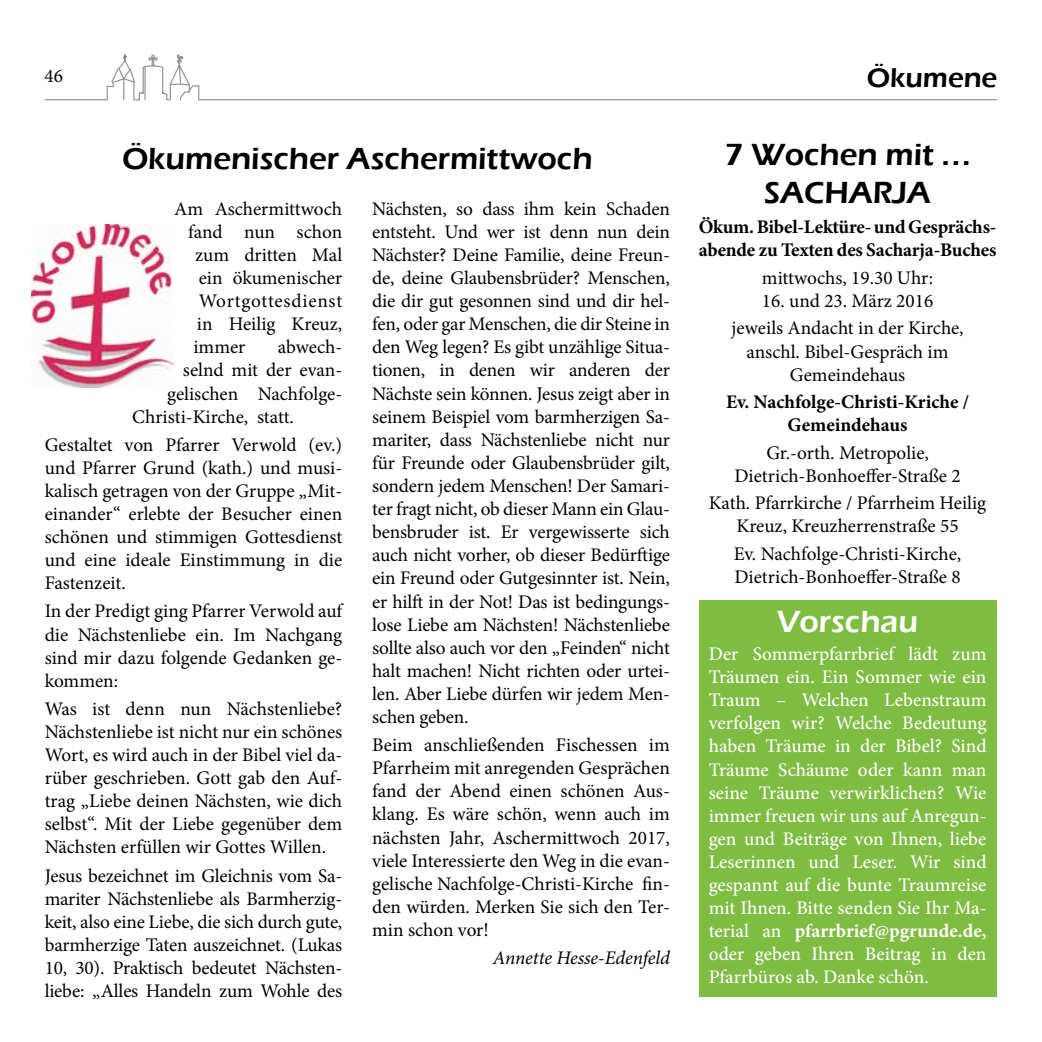
<style>
.page{position:relative;width:1042px;height:1042px;background:#fff}
.page>*{position:absolute;margin:0;border:0;box-sizing:border-box;transform-origin:0 0}
.t1{font:600 31.5px/37.8px "Eras ITC";color:#000;text-align:center}
.t2{font:600 31.5px "Eras ITC";color:#fff}
.t3{font:600 28px "Eras ITC";color:#000}
.t4{font:19.25px/23.1px "Minion Pro";color:#000;text-align:justify}
.t5{font:500 19.25px/23.1px "Minion Pro";color:#fff;text-align:justify}
.t6{font:700 19.25px/23.1px "Minion Pro";letter-spacing:-.01em;color:#000}
.t7{font:italic 19.25px "Minion Pro";letter-spacing:-.01em;color:#000}
.t8{font:19.25px "Minion Pro";letter-spacing:.035em;color:#000}
.s1{font-weight:700}
</style>
<div class="page">
<svg style="left:45px;top:55px;width:952px;height:45px"></svg>
<img style="left:31px;top:224px;width:143px;height:164px">
<div style="left:699px;top:600px;width:297px;height:397px;background:#7ebc42"></div>
<p class="t4" style="left:45px;top:64px;width:20px">46</p>
<h2 class="t3" style="left:867px;top:62px;width:132px">Ökumene</h2>
<h1 class="t1" style="left:122px;top:140px;width:472px">Ökumenischer Aschermittwoch</h1>
<p class="t4" style="left:174px;top:197px;width:169px">Am Aschermittwoch</p>
<p class="t4" style="left:188px;top:220px;width:155px">fand nun schon</p>
<p class="t4" style="left:195px;top:243px;width:148px">zum dritten Mal</p>
<p class="t4" style="left:199px;top:266px;width:145px">ein ökumenischer</p>
<p class="t8" style="left:199px;top:288px;width:145px">Wortgottesdienst</p>
<p class="t4" style="left:197px;top:313px;width:147px">in Heilig Kreuz,</p>
<p class="t4" style="left:193px;top:336px;width:53px">immer</p>
<p class="t4" style="left:278px;top:336px;width:66px">abwech-</p>
<p class="t4" style="left:183px;top:359px;width:161px">selnd mit der evan-</p>
<p class="t4" style="left:167px;top:382px;width:176px">gelischen Nachfolge-</p>
<p class="t4" style="left:132px;top:405px;width:163px">Christi-Kirche, statt.</p>
<p class="t4" style="left:45px;top:433px;width:299px">Gestaltet von Pfarrer Verwold (ev.) und Pfarrer Grund (kath.) und musi&shy;kalisch getragen von der Gruppe „Mit&shy;einander“ erlebte der Besucher einen schönen und stimmigen Gottesdienst und eine ideale Einstimmung in die Fastenzeit.</p>
<p class="t4" style="left:45px;top:600px;width:299px">In der Predigt ging Pfarrer Verwold auf die Nächstenliebe ein. Im Nachgang sind mir dazu folgende Gedanken ge&shy;kommen:</p>
<p class="t4" style="left:45px;top:697px;width:299px">Was ist denn nun Nächstenliebe?<br>Nächstenliebe ist nicht nur ein schönes Wort, es wird auch in der Bibel viel da&shy;rüber geschrieben. Gott gab den Auf&shy;trag „Liebe deinen Nächsten, wie dich selbst“. Mit der Liebe gegenüber dem Nächsten erfüllen wir Gottes Willen.</p>
<p class="t4" style="left:45px;top:864px;width:299px">Jesus bezeichnet im Gleichnis vom Sa&shy;mariter Nächstenliebe als Barmherzig&shy;keit, also eine Liebe, die sich durch gute, barmherzige Taten auszeichnet. (Lukas 10, 30). Praktisch bedeutet Nächsten&shy;liebe: „Alles Handeln zum Wohle des</p>
<p class="t4" style="left:372px;top:197px;width:299px">Nächsten, so dass ihm kein Schaden entsteht. Und wer ist denn nun dein Nächster? Deine Familie, deine Freun&shy;de, deine Glaubensbrüder? Menschen, die dir gut gesonnen sind und dir hel&shy;fen, oder gar Menschen, die dir Steine in den Weg legen? Es gibt unzählige Situa&shy;tionen, in denen wir anderen der Nächste sein können. Jesus zeigt aber in seinem Beispiel vom barmherzigen Sa&shy;mariter, dass Nächstenliebe nicht nur für Freunde oder Glaubensbrüder gilt, sondern jedem Menschen! Der Samari&shy;ter fragt nicht, ob dieser Mann ein Glau&shy;bensbruder ist. Er vergewisserte sich auch nicht vorher, ob dieser Bedürftige ein Freund oder Gutgesinnter ist. Nein, er hilft in der Not! Das ist bedingungs&shy;lose Liebe am Nächsten! Nächstenliebe sollte also auch vor den „Feinden“ nicht halt machen! Nicht richten oder urtei&shy;len. Aber Liebe dürfen wir jedem Men&shy;schen geben.</p>
<p class="t4" style="left:372px;top:733px;width:299px">Beim anschließenden Fischessen im Pfarrheim mit anregenden Gesprächen fand der Abend einen schönen Aus&shy;klang. Es wäre schön, wenn auch im nächsten Jahr, Aschermittwoch 2017, viele Interessierte den Weg in die evan&shy;gelische Nachfolge-Christi-Kirche fin&shy;den würden. Merken Sie sich den Ter&shy;min schon vor!</p>
<p class="t7" style="left:493px;top:945px;width:178px">Annette Hesse-Edenfeld</p>
<h1 class="t1" style="left:724px;top:136px;width:248px">7 Wochen mit ...<br>SACHARJA</h1>
<p class="t6" style="left:699px;top:215px;width:299px">Ökum. Bibel-Lektüre- und Gesprächs&shy;abende zu Texten des Sacharja-Buches</p>
<p class="t4" style="left:762px;top:266px;width:173px">mittwochs, 19.30 Uhr:</p>
<p class="t4" style="left:731px;top:287px;width:234px;line-height:27.5px;text-align:center">16. und 23. März 2016<br>jeweils Andacht in der Kirche,</p>
<p class="t4" style="left:746px;top:340px;width:203px;text-align:center">anschl. Bibel-Gespräch im<br>Gemeindehaus</p>
<p class="t6" style="left:726px;top:390px;width:244px;text-align:center">Ev. Nachfolge-Christi-Kriche /<br>Gemeindehaus</p>
<p class="t4" style="left:734px;top:441px;width:228px;text-align:center">Gr.-orth. Metropolie,<br>Dietrich-Bonhoeffer-Straße 2</p>
<p class="t4" style="left:709px;top:492px;width:279px;text-align:center">Kath. Pfarrkirche / Pfarrheim Heilig<br>Kreuz, Kreuzherrenstraße 55</p>
<p class="t4" style="left:734px;top:542px;width:229px">Ev. Nachfolge-Christi-Kirche,<br>Dietrich-Bonhoeffer-Straße 8</p>
<h1 class="t2" style="left:777px;top:603px;width:143px">Vorschau</h1>
<p class="t5" style="left:708px;top:642px;width:279px">Der Sommerpfarrbrief lädt zum Träumen ein. Ein Sommer wie ein Traum – Welchen Lebenstraum verfolgen wir? Welche Bedeutung haben Träume in der Bibel? Sind Träume Schäume oder kann man seine Träume verwirklichen? Wie immer freuen wir uns auf Anregun&shy;gen und Beiträge von Ihnen, liebe Leserinnen und Leser. Wir sind gespannt auf die bunte Traumreise mit Ihnen. Bitte senden Sie Ihr Ma&shy;terial an <span class="s1">pfarrbrief@pgrunde.de, </span>oder geben Ihren Beitrag in den Pfarrbüros ab. Danke schön.</p>
</div>
